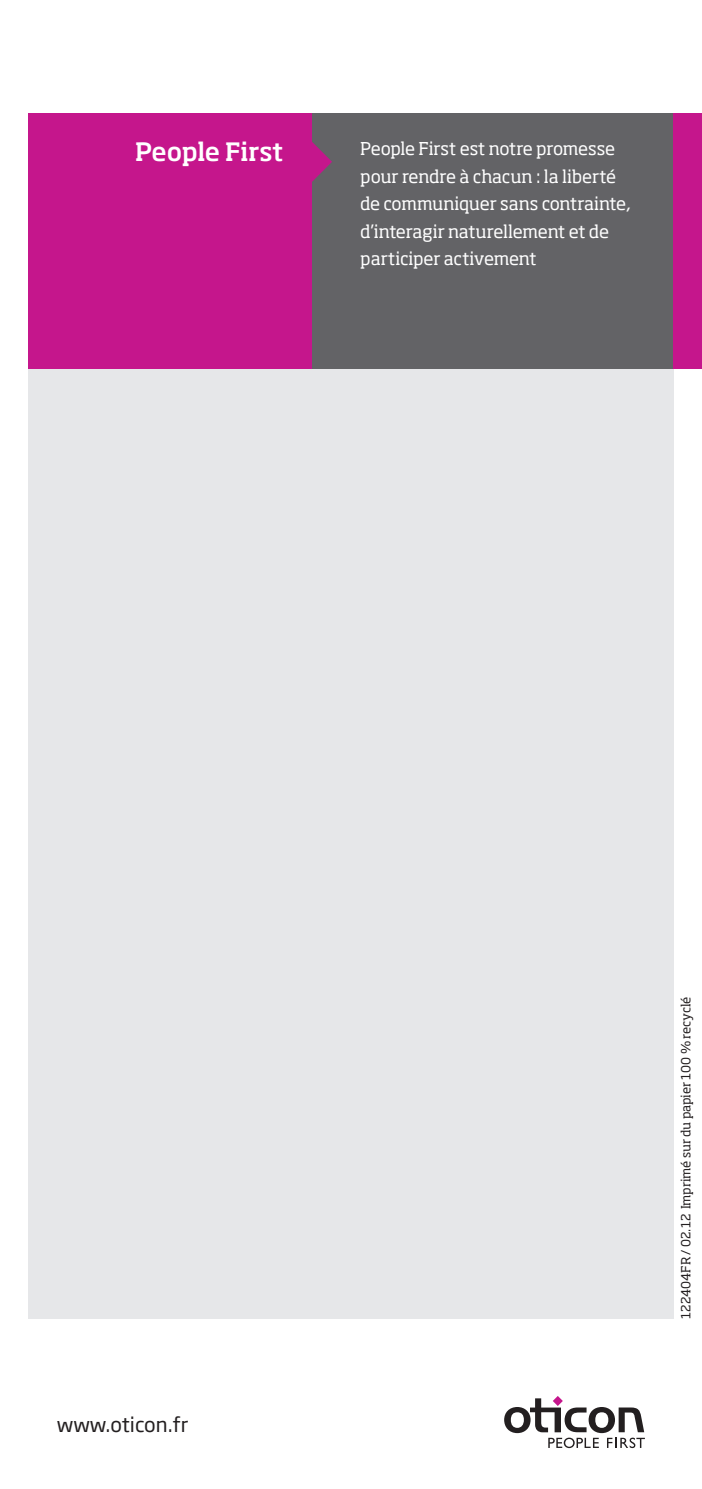
<style>
.page{position:relative;width:702px;height:1489px;background:#fff}
.page>*{position:absolute;margin:0;border:0;box-sizing:border-box;transform-origin:0 0}
.t1{font:500 25px "Soho Pro";letter-spacing:-.015em;color:#fff}
.t2{font:20px "Soho Gothic Pro";color:#231f20}
.t3{font:17.5px/27.5px "Soho Pro";letter-spacing:-.01em;color:#fff}
.t4{font:12.5px "Soho Pro";color:#231f20}
</style>
<div class="page">
<div style="left:28px;top:113px;width:645px;height:1205px;background:#e6e7e9"></div>
<div style="left:310px;top:113px;width:363px;height:256px;background:#636366"></div>
<div style="left:28px;top:113px;width:284px;height:256px;background:#c5168c"></div>
<svg style="left:312px;top:142px;width:20px;height:40px"></svg>
<svg style="left:504px;top:1396px;width:141px;height:51px"></svg>
<div style="left:673px;top:113px;width:29px;height:256px;background:#c5168c"></div>
<h1 class="t1" style="left:135px;top:134px;width:150px">People First</h1>
<p class="t3" style="left:360px;top:134px;width:272px">People First est notre promesse pour rendre à chacun : la liberté de communiquer sans contrainte, d’interagir naturellement et de participer activement</p>
<p class="t2" style="left:57px;top:1408px;width:133px">www.oticon.fr</p>
<p class="t4" style="left:677px;top:1318px;width:323px;rotate:-90deg">122404FR / 02.12 Imprimé sur du papier 100 % recyclé</p>
</div>
